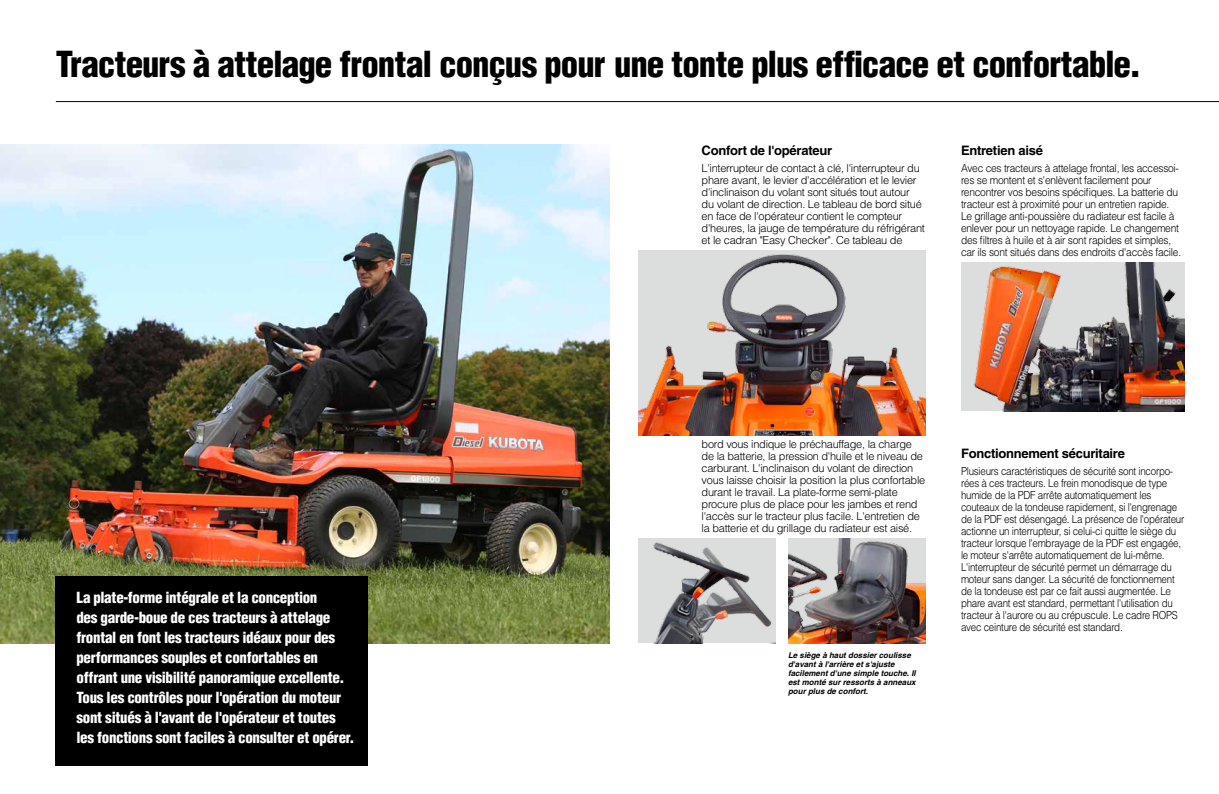
<style>
.page{position:relative;width:1219px;height:794px;background:#fff}
.page>*{position:absolute;margin:0;border:0;box-sizing:border-box;transform-origin:0 0}
.t1{font:900 condensed 35px "Helvetica";letter-spacing:-.03em;color:#000}
.t2{font:900 condensed 15px/20px "Helvetica";letter-spacing:-.02em;color:#fff}
.t3{font:700 13px "Helvetica";letter-spacing:-.02em;color:#000}
.t4{font:300 11px/12px "Helvetica";letter-spacing:-.025em;color:#000}
.t5{font:300 11px/12px "Helvetica";letter-spacing:-.025em;color:#000;scale:.89 1}
.t6{font:300 11px/12px "Helvetica";letter-spacing:-.025em;color:#000;scale:.93 1}
.t7{font:italic 700 8px/9px "Helvetica";color:#000}
</style>
<div class="page">
<img style="left:0;top:144px;width:609px;height:500px">
<div style="left:56px;top:576px;width:312px;height:190px;background:#000"></div>
<div style="left:961px;top:263px;width:224px;height:148px;background:#dcdddd"></div>
<img style="left:973px;top:263px;width:212px;height:148px">
<hr style="left:56px;top:101px;width:1163px;height:1px;background:#000">
<img style="left:638px;top:250px;width:288px;height:185px">
<img style="left:638px;top:538px;width:138px;height:105px">
<img style="left:788px;top:538px;width:138px;height:105px">
<h1 class="t1" style="left:56px;top:42px;width:1087px">Tracteurs à attelage frontal conçus pour une tonte plus efficace et confortable.</h1>
<p class="t2" style="left:76px;top:587px;width:280px">La plate-forme intégrale et la conception<br>des garde-boue de ces tracteurs à attelage frontal en font les tracteurs idéaux pour des performances souples et confortables en offrant une visibilité panoramique excellente.<br>Tous les contrôles pour l'opération du moteur sont situés à l'avant de l'opérateur et toutes les fonctions sont faciles à consulter et opérer.</p>
<p class="t3" style="left:702px;top:142px;width:132px">Confort de l'opérateur</p>
<p class="t4" style="left:702px;top:162px;width:225px">L'interrupteur de contact à clé, l'interrupteur du phare avant, le levier d'accélération et le levier d'inclinaison du volant sont situés tout autour du volant de direction. Le tableau de bord situé en face de l'opérateur contient le compteur d'heures, la jauge de température du réfrigérant et le cadran "Easy Checker". Ce tableau de</p>
<p class="t3" style="left:961px;top:142px;width:83px">Entretien aisé</p>
<p class="t6" style="left:961px;top:162px;width:238px">Avec ces tracteurs à attelage frontal, les accessoi&shy;res se montent et s'enlèvent facilement pour rencontrer vos besoins spécifiques. La batterie du tracteur est à proximité pour un entretien rapide.<br>Le grillage anti-poussière du radiateur est facile à enlever pour un nettoyage rapide. Le changement des filtres à huile et à air sont rapides et simples, car ils sont situés dans des endroits d'accès facile.</p>
<p class="t4" style="left:702px;top:438px;width:225px">bord vous indique le préchauffage, la charge de la batterie, la pression d'huile et le niveau de carburant. L'inclinaison du volant de direction vous laisse choisir la position la plus confortable durant le travail. La plate-forme semi-plate procure plus de place pour les jambes et rend l'accès sur le tracteur plus facile. L'entretien de la batterie et du grillage du radiateur est aisé.</p>
<p class="t7" style="left:788px;top:651px;width:129px">Le siège à haut dossier coulisse d'avant à l'arrière et s'ajuste facilement d'une simple touche. Il est monté sur ressorts à anneaux pour plus de confort.</p>
<p class="t3" style="left:961px;top:445px;width:165px">Fonctionnement sécuritaire</p>
<p class="t5" style="left:961px;top:465px;width:252px">Plusieurs caractéristiques de sécurité sont incorpo&shy;rées à ces tracteurs. Le frein monodisque de type humide de la PDF arrête automatiquement les couteaux de la tondeuse rapidement, si l'engrenage de la PDF est désengagé. La présence de l'opérateur actionne un interrupteur, si celui-ci quitte le siège du tracteur lorsque l'embrayage de la PDF est engagée, le moteur s'arrête automatiquement de lui-même.<br>L'interrupteur de sécurité permet un démarrage du moteur sans danger. La sécurité de fonctionnement de la tondeuse est par ce fait aussi augmentée. Le phare avant est standard, permettant l'utilisation du tracteur à l'aurore ou au crépuscule. Le cadre ROPS avec ceinture de sécurité est standard.</p>
</div>
